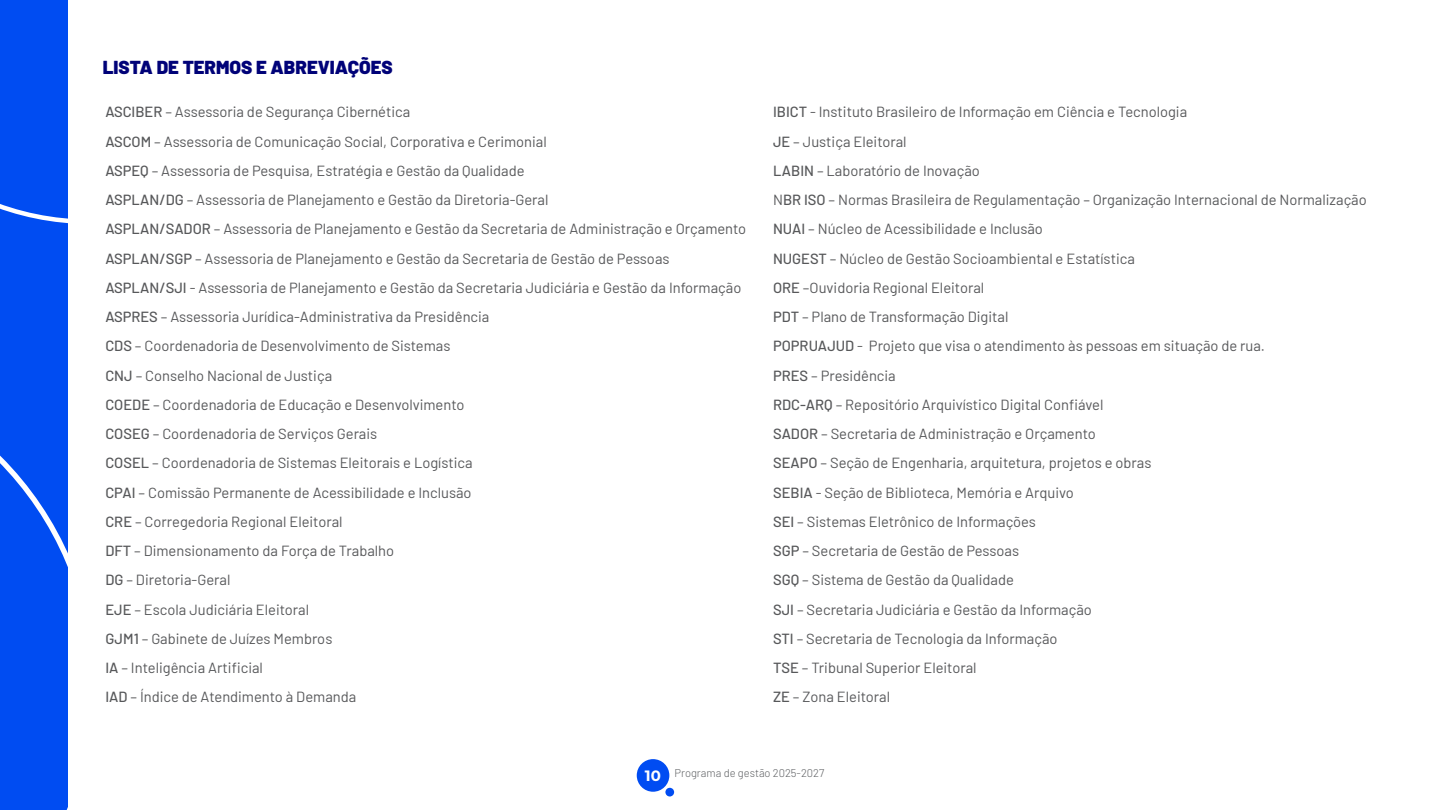
<style>
.page{position:relative;width:1440px;height:810px;background:#fff}
.page>*{position:absolute;margin:0;border:0;box-sizing:border-box;transform-origin:0 0}
.t1{font:900 18.75px "Barlow";color:#000278}
.t2{font:700 15px "Montserrat";color:#fff}
.t3{font:14.7px "Barlow";color:#57585a}
.t4{font:300 11.18px "Barlow";color:#5e6063}
.s1{font-weight:500}
</style>
<div class="page">
<div style="left:637px;top:759px;width:32px;height:33px;background:#004cf2;border-radius:50%"></div>
<div style="left:665px;top:788px;width:9px;height:8px;background:#004cf2;border-radius:50%"></div>
<div style="left:0;top:0;width:67px;height:810px;background:#004cf2"></div>
<svg style="left:0;top:0;width:68px;height:224px"></svg>
<svg style="left:0;top:361px;width:68px;height:449px"></svg>
<p class="t1" style="left:103px;top:53px;width:292px">LISTA DE TERMOS E ABREVIAÇÕES</p>
<p class="t3" style="left:105px;top:101px;width:306px"><span class="s1">ASCIBER</span> – Assessoria de Segurança Cibernética</p>
<p class="t3" style="left:105px;top:131px;width:443px"><span class="s1">ASCOM</span> – Assessoria de Comunicação Social, Corporativa e Cerimonial</p>
<p class="t3" style="left:105px;top:160px;width:421px"><span class="s1">ASPEQ</span> – Assessoria de Pesquisa, Estratégia e Gestão da Qualidade</p>
<p class="t3" style="left:105px;top:189px;width:445px"><span class="s1">ASPLAN/DG</span> – Assessoria de Planejamento e Gestão da Diretoria-Geral</p>
<p class="t3" style="left:105px;top:218px;width:642px"><span class="s1">ASPLAN/SADOR</span> – Assessoria de Planejamento e Gestão da Secretaria de Administração e Orçamento</p>
<p class="t3" style="left:105px;top:248px;width:566px"><span class="s1">ASPLAN/SGP</span> – Assessoria de Planejamento e Gestão da Secretaria de Gestão de Pessoas</p>
<p class="t3" style="left:105px;top:277px;width:637px"><span class="s1">ASPLAN/SJI</span> - Assessoria de Planejamento e Gestão da Secretaria Judiciária e Gestão da Informação</p>
<p class="t3" style="left:105px;top:306px;width:386px"><span class="s1">ASPRES</span> – Assessoria Jurídica-Administrativa da Presidência</p>
<p class="t3" style="left:105px;top:335px;width:347px"><span class="s1">CDS</span> – Coordenadoria de Desenvolvimento de Sistemas</p>
<p class="t3" style="left:105px;top:365px;width:228px"><span class="s1">CNJ</span> – Conselho Nacional de Justiça</p>
<p class="t3" style="left:105px;top:394px;width:361px"><span class="s1">COEDE</span> – Coordenadoria de Educação e Desenvolvimento</p>
<p class="t3" style="left:105px;top:423px;width:273px"><span class="s1">COSEG</span> – Coordenadoria de Serviços Gerais</p>
<p class="t3" style="left:105px;top:452px;width:369px"><span class="s1">COSEL</span> – Coordenadoria de Sistemas Eleitorais e Logística</p>
<p class="t3" style="left:105px;top:482px;width:368px"><span class="s1">CPAI</span> – Comissão Permanente de Acessibilidade e Inclusão</p>
<p class="t3" style="left:105px;top:511px;width:239px"><span class="s1">CRE</span> – Corregedoria Regional Eleitoral</p>
<p class="t3" style="left:105px;top:540px;width:290px"><span class="s1">DFT</span> – Dimensionamento da Força de Trabalho</p>
<p class="t3" style="left:105px;top:569px;width:126px"><span class="s1">DG</span> – Diretoria-Geral</p>
<p class="t3" style="left:105px;top:599px;width:205px"><span class="s1">EJE</span> – Escola Judiciária Eleitoral</p>
<p class="t3" style="left:105px;top:628px;width:229px"><span class="s1">GJM1</span> – Gabinete de Juízes Membros</p>
<p class="t3" style="left:105px;top:657px;width:159px"><span class="s1">IA</span> – Inteligência Artificial</p>
<p class="t3" style="left:105px;top:686px;width:252px"><span class="s1">IAD</span> – Índice de Atendimento à Demanda</p>
<p class="t3" style="left:773px;top:101px;width:416px"><span class="s1">IBICT</span> - Instituto Brasileiro de Informação em Ciência e Tecnologia</p>
<p class="t3" style="left:773px;top:131px;width:135px"><span class="s1">JE</span> – Justiça Eleitoral</p>
<p class="t3" style="left:773px;top:160px;width:208px"><span class="s1">LABIN</span> – Laboratório de Inovação</p>
<p class="t3" style="left:773px;top:189px;width:595px">N<span class="s1">BR ISO</span> – Normas Brasileira de Regulamentação – Organização Internacional de Normalização</p>
<p class="t3" style="left:773px;top:218px;width:271px"><span class="s1">NUAI</span> – Núcleo de Acessibilidade e Inclusão</p>
<p class="t3" style="left:773px;top:248px;width:363px"><span class="s1">NUGEST</span> – Núcleo de Gestão Socioambiental e Estatística</p>
<p class="t3" style="left:773px;top:277px;width:213px"><span class="s1">ORE</span> –Ouvidoria Regional Eleitoral</p>
<p class="t3" style="left:773px;top:306px;width:237px"><span class="s1">PDT</span> – Plano de Transformação Digital</p>
<p class="t3" style="left:773px;top:335px;width:493px"><span class="s1">POPRUAJUD</span> - Projeto que visa o atendimento às pessoas em situação de rua.</p>
<p class="t3" style="left:773px;top:365px;width:124px"><span class="s1">PRES</span> – Presidência</p>
<p class="t3" style="left:773px;top:394px;width:332px"><span class="s1">RDC-ARQ</span> – Repositório Arquivístico Digital Confiável</p>
<p class="t3" style="left:773px;top:423px;width:324px"><span class="s1">SADOR</span> – Secretaria de Administração e Orçamento</p>
<p class="t3" style="left:773px;top:452px;width:380px"><span class="s1">SEAPO</span> – Seção de Engenharia, arquitetura, projetos e obras</p>
<p class="t3" style="left:773px;top:482px;width:302px"><span class="s1">SEBIA</span> - Seção de Biblioteca, Memória e Arquivo</p>
<p class="t3" style="left:773px;top:511px;width:264px"><span class="s1">SEI</span> – Sistemas Eletrônico de Informações</p>
<p class="t3" style="left:773px;top:540px;width:248px"><span class="s1">SGP</span> – Secretaria de Gestão de Pessoas</p>
<p class="t3" style="left:773px;top:569px;width:242px"><span class="s1">SGQ</span> – Sistema de Gestão da Qualidade</p>
<p class="t3" style="left:773px;top:599px;width:320px"><span class="s1">SJI</span> – Secretaria Judiciária e Gestão da Informação</p>
<p class="t3" style="left:773px;top:628px;width:286px"><span class="s1">STI</span> – Secretaria de Tecnologia da Informação</p>
<p class="t3" style="left:773px;top:657px;width:205px"><span class="s1">TSE</span> – Tribunal Superior Eleitoral</p>
<p class="t3" style="left:773px;top:686px;width:119px"><span class="s1">ZE</span> – Zona Eleitoral</p>
<p class="t2" style="left:645px;top:765px;width:18px">10</p>
<p class="t4" style="left:674px;top:765px;width:151px">Programa de gestão 2025-2027</p>
</div>
